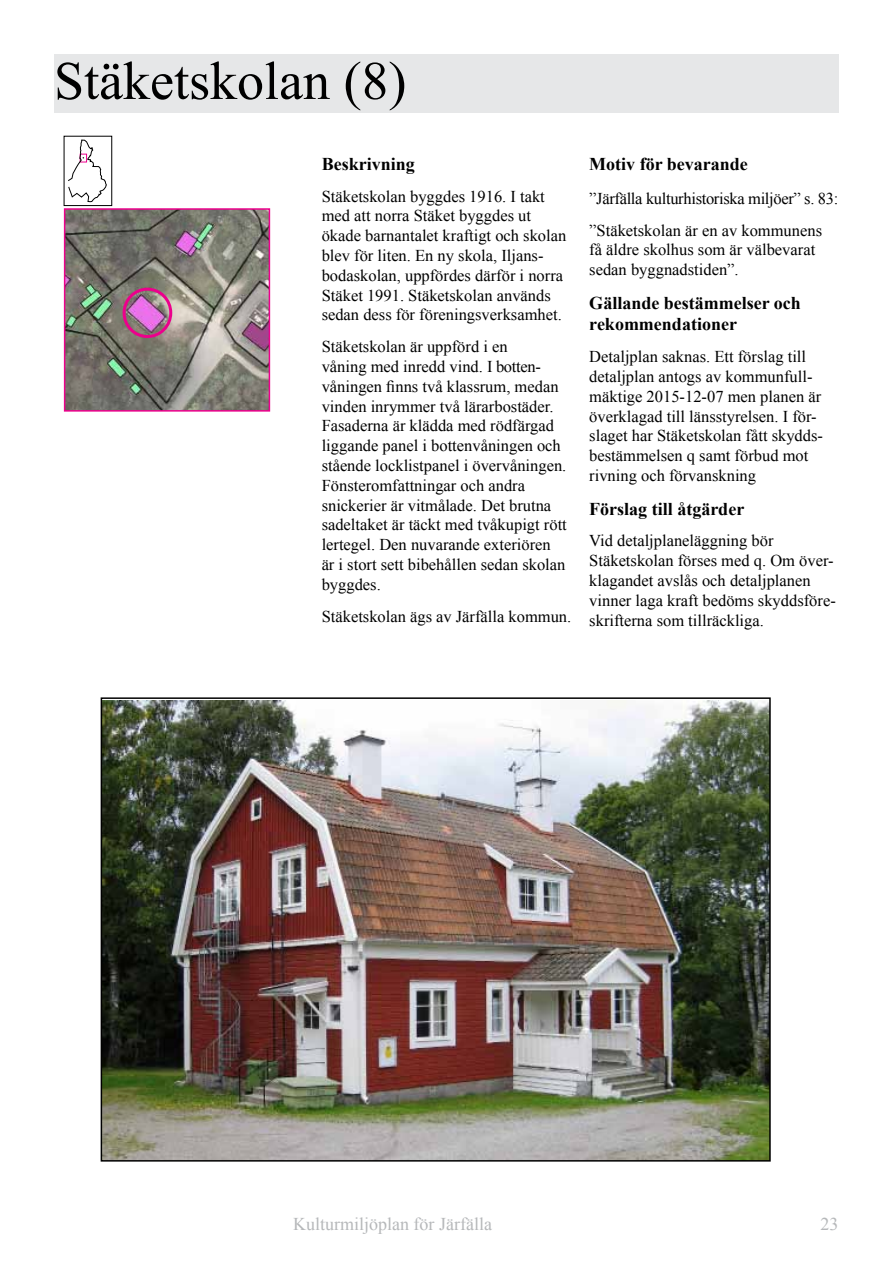
<style>
.page{position:relative;width:893px;height:1263px;background:#fff}
.page>*{position:absolute;margin:0;border:0;box-sizing:border-box;transform-origin:0 0}
.t1{font:54px "Times New Roman";color:#000}
.t2{font:700 18px/21.6px "Times New Roman";color:#000}
.t3{font:18px "Times New Roman";color:#b6b8ba}
.t4{font:16.5px/19.8px "Times New Roman";color:#000}
.t5{font:16.5px/31.8px "Times New Roman";letter-spacing:-.02em;color:#000}
</style>
<div class="page">
<div style="left:54px;top:54px;width:785px;height:59px;background:#e6e7e8"></div>
<img style="left:104px;top:700px;width:664px;height:458px">
<div style="left:101px;top:697px;width:670px;height:464px;border:2px solid #000"></div>
<img style="left:67px;top:211px;width:200px;height:198px">
<div style="left:64px;top:208px;width:206px;height:204px;border:2px solid #ec008c"></div>
<div style="left:123px;top:288px;width:49px;height:50px;border:3px solid #ec008c;border-radius:50%"></div>
<svg style="left:68px;top:140px;width:39px;height:62px"></svg>
<h1 class="t1" style="left:54px;top:45px;width:354px">Stäketskolan (8)</h1>
<p class="t2" style="left:322px;top:153px;width:95px">Beskrivning</p>
<p class="t4" style="left:322px;top:186px;width:246px">Stäketskolan byggdes 1916. I takt med att norra Stäket byggdes ut ökade barnantalet kraftigt och skolan blev för liten. En ny skola, Iljans&shy;bodaskolan, uppfördes därför i norra Stäket 1991. Stäketskolan används sedan dess för föreningsverksamhet.</p>
<p class="t4" style="left:322px;top:337px;width:247px">Stäketskolan är uppförd i en<br>våning med inredd vind. I botten&shy;våningen finns två klassrum, medan vinden inrymmer två lärarbostäder.<br>Fasaderna är klädda med rödfärgad liggande panel i bottenvåningen och stående locklistpanel i övervåningen.<br>Fönsteromfattningar och andra snickerier är vitmålade. Det brutna sadeltaket är täckt med tvåkupigt rött lertegel. Den nuvarande exteriören är i stort sett bibehållen sedan skolan byggdes.</p>
<p class="t4" style="left:322px;top:606px;width:251px">Stäketskolan ägs av Järfälla kommun.</p>
<p class="t2" style="left:589px;top:153px;width:160px">Motiv för bevarande</p>
<p class="t5" style="left:589px;top:182px;width:251px">”Järfälla kulturhistoriska miljöer” s. 83: ”Stäketskolan är en av kommunens</p>
<p class="t4" style="left:589px;top:240px;width:227px">få äldre skolhus som är välbevarat sedan byggnadstiden”.</p>
<p class="t2" style="left:589px;top:291px;width:213px">Gällande bestämmelser och rekommendationer</p>
<p class="t4" style="left:589px;top:346px;width:235px">Detaljplan saknas. Ett förslag till detaljplan antogs av kommunfull&shy;mäktige 2015-12-07 men planen är överklagad till länsstyrelsen. I för&shy;slaget har Stäketskolan fått skydds&shy;bestämmelsen q samt förbud mot rivning och förvanskning</p>
<p class="t2" style="left:589px;top:497px;width:156px">Förslag till åtgärder</p>
<p class="t4" style="left:589px;top:531px;width:248px">Vid detaljplaneläggning bör Stäketskolan förses med q. Om över&shy;klagandet avslås och detaljplanen vinner laga kraft bedöms skyddsföre&shy;skrifterna som tillräckliga.</p>
<p class="t3" style="left:293px;top:1211px;width:200px">Kulturmiljöplan för Järfälla</p>
<p class="t3" style="left:820px;top:1211px;width:19px">23</p>
</div>
